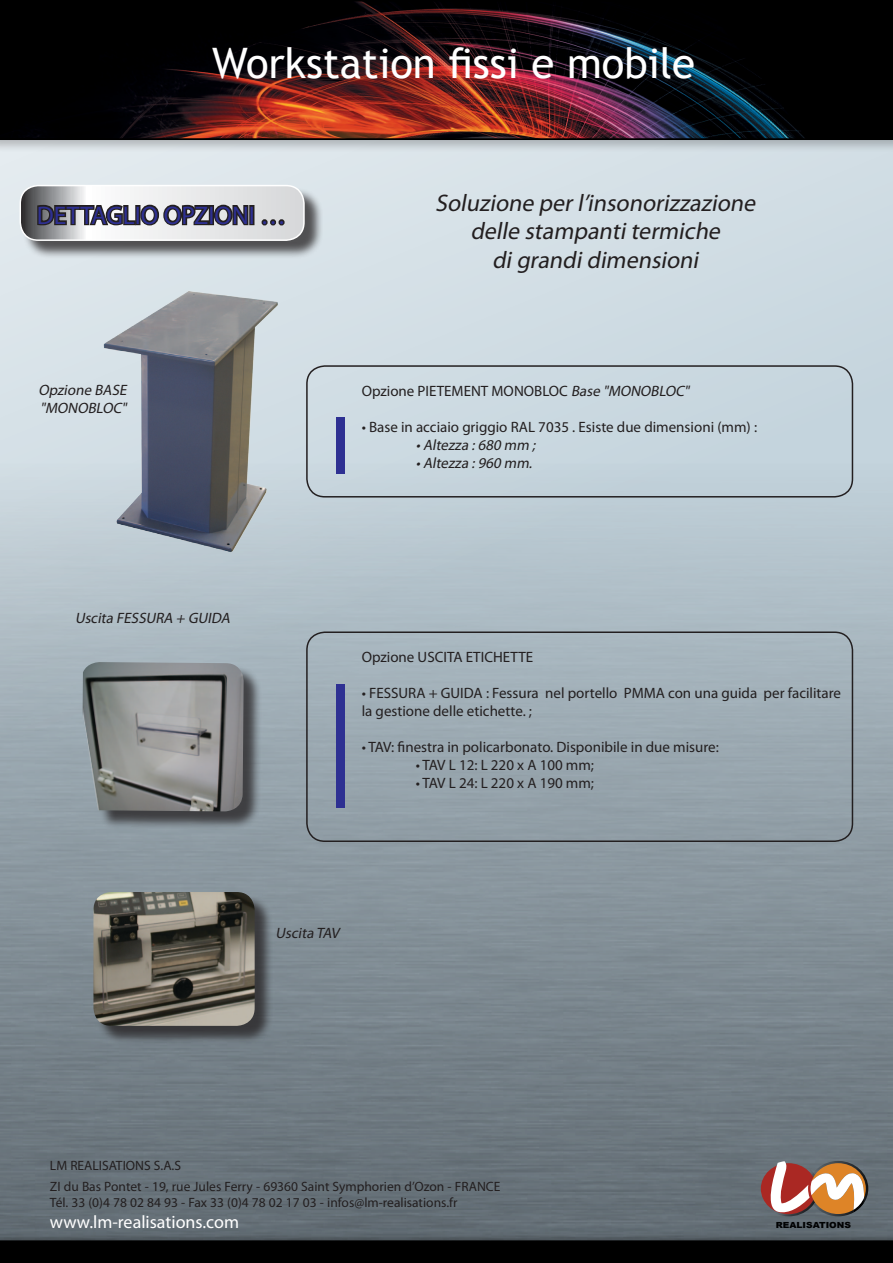
<style>
.page{position:relative;width:893px;height:1263px;background:#fff}
.page>*{position:absolute;margin:0;border:0;box-sizing:border-box;transform-origin:0 0}
.t1{font:42px "Trebuchet MS";color:#fff}
.t2{font:42px "Myriad Pro";color:#fff}
.t3{font:25.5px "Myriad Pro";color:#2e3092}
.t4{font:italic 24px "Myriad Pro";color:#231f20}
.Normal_e{font:18px "Myriad Pro";color:#fff}
.t5{font:15px/18px "Myriad Pro";color:#231f20}
.t6{font:italic 15px/18px "Myriad Pro";color:#231f20}
.Normal_e-2{font:13.5px "Myriad Pro";color:#231f20}
.t7{font:900 8.4px "Arial";color:#010203;scale:1.09 1}
.s1{font-style:italic}
</style>
<div class="page">
<div style="left:0;top:0;width:893px;height:1240px;background:linear-gradient(to right,#dfe8ec,#c8d7df)"></div>
<img style="left:0;top:463px;width:893px;height:770px">
<div style="left:0;top:0;width:893px;height:153px;background:#231f20;opacity:.25"></div>
<div style="left:0;top:1233px;width:893px;height:30px;background:#576067"></div>
<img style="left:0;top:0;width:893px;height:140px">
<div style="left:0;top:1240px;width:893px;height:23px;background:#000"></div>
<svg style="left:759px;top:1161px;width:109px;height:55px"></svg>
<div style="left:22px;top:187px;width:301px;height:73px;background:#231f20;opacity:.75"></div>
<svg style="left:20px;top:184px;width:284px;height:56px"></svg>
<div style="left:20px;top:185px;width:285px;height:56px;border:2px solid #fff;border-radius:18px"></div>
<div style="left:306px;top:631px;width:547px;height:211px;border:2px solid #231f20;border-radius:18px"></div>
<div style="left:306px;top:365px;width:547px;height:132px;border:2px solid #231f20;border-radius:18px"></div>
<div style="left:336px;top:418px;width:8px;height:56px;background:#2e3092"></div>
<img style="left:336px;top:684px;width:8px;height:124px">
<div style="left:85px;top:665px;width:177px;height:165px;background:#231f20;opacity:.75"></div>
<img style="left:82px;top:662px;width:162px;height:149px">
<div style="left:96px;top:894px;width:177px;height:150px;background:#231f20;opacity:.75"></div>
<img style="left:93px;top:892px;width:162px;height:134px">
<img style="left:98px;top:279px;width:193px;height:285px">
<p class="t1" style="left:212px;top:39px;width:484px">Workstation fissi e mobile</p>
<h1 class="t2" style="left:349px;top:49px;width:378px">Concepteur Fabricant</h1>
<p class="t3" style="left:37px;top:199px;width:251px">DETTAGLIO OPZIONI …</p>
<p class="t6" style="left:38px;top:381px;width:93px">Opzione BASE "MONOBLOC"</p>
<p class="t4" style="left:435px;top:188px;width:327px">Soluzione perl’insonorizzazione</p>
<p class="t4" style="left:470px;top:217px;width:256px">delle stampantitermiche</p>
<p class="t4" style="left:492px;top:245px;width:213px">digrandidimensioni</p>
<p class="t5" style="left:362px;top:382px;width:332px">Opzione PIETEMENT MONOBLOC <span class="s1">Base "MONOBLOC"</span></p>
<p class="t5" style="left:362px;top:418px;width:397px">• Base in acciaio griggio RAL 7035 . Esiste due dimensioni (mm) :</p>
<p class="t6" style="left:416px;top:436px;width:124px">•Altezza :680 mm ;</p>
<p class="t6" style="left:416px;top:454px;width:121px">•Altezza :960 mm.</p>
<p class="t6" style="left:75px;top:609px;width:160px">Uscita FESSURA + GUIDA</p>
<p class="t5" style="left:362px;top:648px;width:173px">Opzione USCITA ETICHETTE</p>
<p class="t5" style="left:362px;top:684px;width:481px">• FESSURA + GUIDA : Fessura nel portello PMMA con una guida per facilitare la gestione delle etichette. ;</p>
<p class="t5" style="left:362px;top:738px;width:359px">• TAV: finestra in policarbonato. Disponibile in due misure:</p>
<p class="t5" style="left:416px;top:756px;width:180px">• TAV L 12: L 220 x A 100 mm;</p>
<p class="t5" style="left:416px;top:774px;width:180px">• TAV L 24: L 220 x A 190 mm;</p>
<p class="t6" style="left:276px;top:924px;width:68px">Uscita TAV</p>
<p class="Normal_e-2" style="left:50px;top:1157px;width:133px">LM REALISATIONS S.A.S</p>
<p class="Normal_e-2" style="left:50px;top:1178px;width:452px">ZI du Bas Pontet - 19, rue Jules Ferry - 69360 Saint Symphorien d’Ozon - FRANCE</p>
<p class="Normal_e-2" style="left:50px;top:1194px;width:409px">Tél. 33 (0)4 78 02 84 93 - Fax 33 (0)4 78 02 17 03 - infos@lm-realisations.fr</p>
<p class="Normal_e" style="left:50px;top:1211px;width:191px">www.lm-realisations.com</p>
<p class="t7" style="left:776px;top:1220px;width:71px">REALISATIONS</p>
</div>
